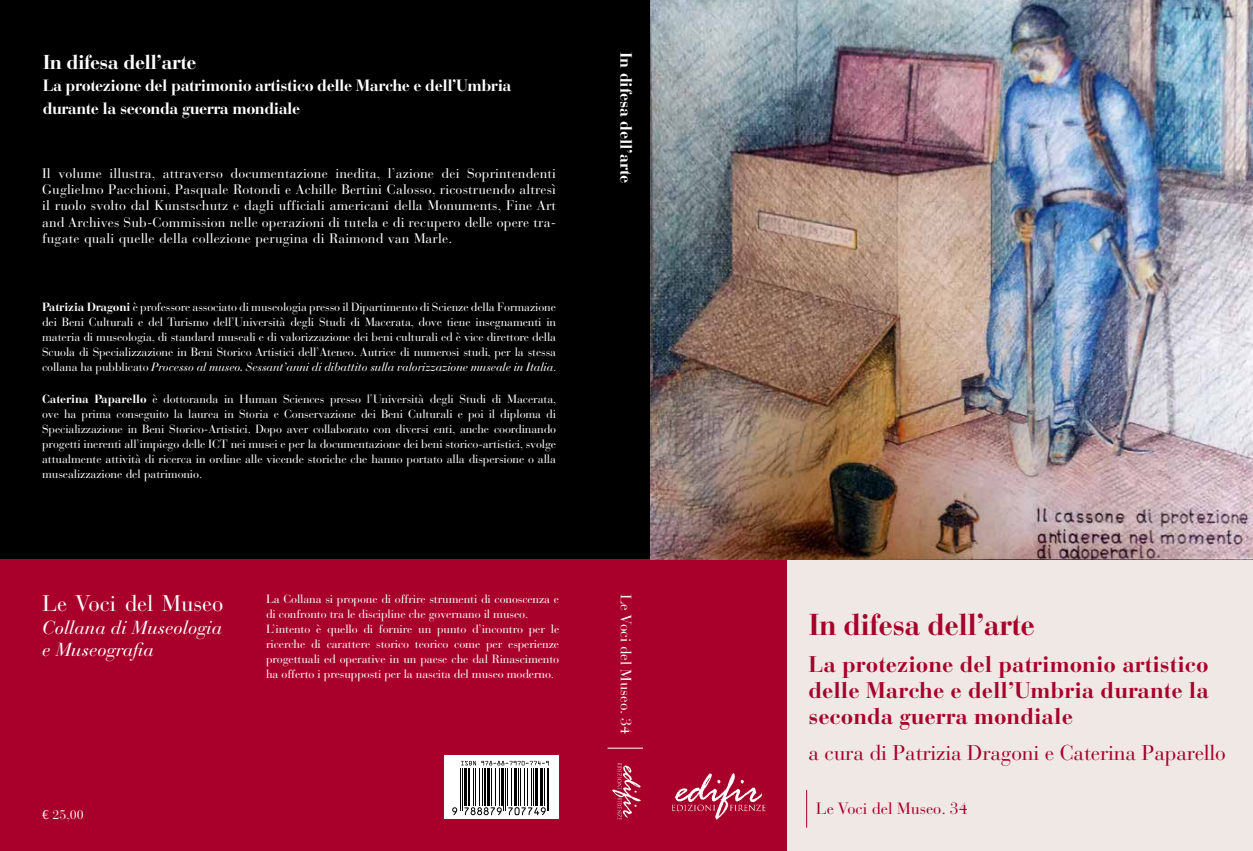
<style>
.page{position:relative;width:1253px;height:851px;background:#fff}
.page>*{position:absolute;margin:0;border:0;box-sizing:border-box;transform-origin:0 0}
.t1{font:700 30px "Bauer Bodoni Std";letter-spacing:-.02em;color:#a8002b;scale:.96 1}
.t2{font:700 22.5px/26.2px "Bauer Bodoni Std";color:#a8002b;text-align:justify}
.t3{font:22.5px "Bauer Bodoni Std";color:#fff}
.t4{font:21.25px "Bauer Bodoni Std";letter-spacing:-.01em;color:#a8002b}
.t5{font:700 20px "Bauer Bodoni Std";letter-spacing:-.03em;color:#fff}
.t6{font:italic 18.75px/22.5px "Bauer Bodoni Std";color:#fff}
.t7{font:700 16.25px/22.5px "Bauer Bodoni Std";letter-spacing:-.03em;color:#fff}
.t8{font:700 16.25px "Bauer Bodoni Std";letter-spacing:-.01em;color:#fff}
.t9{font:16.25px "Bauer Bodoni Std";color:#a8002b}
.t10{font:15px "Bauer Bodoni Std";color:#fff}
.t11{font:13.75px/16.2px "Bauer Bodoni Std";letter-spacing:.01em;color:#fff;text-align:justify}
.t12{font:12.5px "Bauer Bodoni Std";color:#fff}
.t13{font:11.88px/15px "Bauer Bodoni Std";letter-spacing:-.01em;color:#fff;text-align:justify}
.s1{font-weight:700}
.s2{font-style:italic}
</style>
<div class="page">
<div style="left:652px;top:534px;width:601px;height:316px;background:#efe8e4"></div>
<div style="left:0;top:0;width:691px;height:850px;background:#000"></div>
<div style="left:0;top:559px;width:786px;height:291px;background:#a8002b"></div>
<hr style="left:607px;top:747px;width:36px;height:1px;background:#fff">
<div style="left:444px;top:755px;width:114px;height:64px;background:#fff"></div>
<hr style="left:806px;top:789px;width:1px;height:38px;background:#a8002b">
<img style="left:672px;top:773px;width:93px;height:46px">
<img style="left:613px;top:763px;width:27px;height:56px">
<img style="left:650px;top:0;width:603px;height:559px">
<svg style="left:461px;top:760px;width:88px;height:5px"></svg>
<svg style="left:452px;top:807px;width:5px;height:8px"></svg>
<hr style="left:460px;top:768px;width:1px;height:42px;background:#000">
<hr style="left:462px;top:768px;width:1px;height:42px;background:#000">
<hr style="left:464px;top:768px;width:3px;height:37px;background:#000">
<hr style="left:468px;top:768px;width:2px;height:37px;background:#000">
<hr style="left:473px;top:768px;width:1px;height:37px;background:#000">
<hr style="left:475px;top:768px;width:1px;height:37px;background:#000">
<hr style="left:479px;top:768px;width:1px;height:37px;background:#000">
<hr style="left:482px;top:768px;width:1px;height:37px;background:#000">
<hr style="left:484px;top:768px;width:2px;height:37px;background:#000">
<hr style="left:486px;top:768px;width:3px;height:37px;background:#000">
<hr style="left:491px;top:768px;width:1px;height:37px;background:#000">
<hr style="left:495px;top:768px;width:1px;height:37px;background:#000">
<svg style="left:464px;top:807px;width:38px;height:8px"></svg>
<hr style="left:499px;top:768px;width:1px;height:37px;background:#000">
<hr style="left:501px;top:768px;width:1px;height:37px;background:#000">
<hr style="left:503px;top:768px;width:1px;height:42px;background:#000">
<hr style="left:505px;top:768px;width:1px;height:42px;background:#000">
<hr style="left:507px;top:768px;width:1px;height:37px;background:#000">
<hr style="left:511px;top:768px;width:1px;height:37px;background:#000">
<hr style="left:514px;top:768px;width:2px;height:37px;background:#000">
<hr style="left:518px;top:768px;width:1px;height:37px;background:#000">
<hr style="left:520px;top:768px;width:1px;height:37px;background:#000">
<hr style="left:524px;top:768px;width:1px;height:37px;background:#000">
<hr style="left:527px;top:768px;width:1px;height:37px;background:#000">
<hr style="left:530px;top:768px;width:1px;height:37px;background:#000">
<hr style="left:533px;top:768px;width:1px;height:37px;background:#000">
<hr style="left:535px;top:768px;width:3px;height:37px;background:#000">
<svg style="left:508px;top:807px;width:38px;height:8px"></svg>
<hr style="left:540px;top:768px;width:3px;height:37px;background:#000">
<hr style="left:544px;top:768px;width:1px;height:37px;background:#000">
<hr style="left:546px;top:768px;width:1px;height:42px;background:#000">
<hr style="left:548px;top:768px;width:1px;height:42px;background:#000">
<h3 class="t5" style="left:43px;top:50px;width:155px">In difesa dell’arte</h3>
<h3 class="t7" style="left:43px;top:74px;width:470px">La protezione del patrimonio artistico delle Marche e dell’Umbria durante la seconda guerra mondiale</h3>
<p class="t11" style="left:42px;top:165px;width:515px">Il volume illustra, attraverso documentazione inedita, l’azione dei Soprintendenti Guglielmo Pacchioni, Pasquale Rotondi e Achille Bertini Calosso, ricostruendo altresì il ruolo svolto dal Kunstschutz e dagli ufficiali americani della Monuments, Fine Art and Archives Sub-Commission nelle operazioni di tutela e di recupero delle opere tra&shy;fugate quali quelle della collezione perugina di Raimond van Marle.</p>
<p class="t13" style="left:42px;top:299px;width:516px"><span class="s1">Patrizia Dragoni</span> è professore associato di museologia presso il Dipartimento di Scienze della Formazione dei Beni Culturali e del Turismo dell’Università degli Studi di Macerata, dove tiene insegnamenti in materia di museologia, di standard museali e di valorizzazione dei beni culturali ed è vice direttore della Scuola di Specializzazione in Beni Storico Artistici dell’Ateneo. Autrice di numerosi studi, per la stessa collana ha pubblicato <span class="s2">Processo al museo. Sessant’anni di dibattito sulla valorizzazione museale in Italia</span>.</p>
<p class="t13" style="left:42px;top:392px;width:516px"><span class="s1">Caterina Paparello</span> è dottoranda in Human Sciences presso l’Università degli Studi di Macerata, ove ha prima conseguito la laurea in Storia e Conservazione dei Beni Culturali e poi il diploma di Specializzazione in Beni Storico-Artistici. Dopo aver collaborato con diversi enti, anche coordinando progetti inerenti all’impiego delle ICT nei musei e per la documentazione dei beni storico-artistici, svolge attualmente attività di ricerca in ordine alle vicende storiche che hanno portato alla dispersione o alla musealizzazione del patrimonio.</p>
<h2 class="t3" style="left:42px;top:590px;width:183px">Le Voci del Museo</h2>
<h3 class="t6" style="left:42px;top:616px;width:182px">Collana di Museologia e Museografia</h3>
<p class="t13" style="left:266px;top:591px;width:295px;text-align:left">La Collana si propone di offrire strumenti di conoscenza e di confronto tra le discipline che governano il museo.<br>L’intento è quello di fornire un punto d’incontro per le ricerche di carattere storico teorico come per esperienze progettuali ed operative in un paese che dal Rinascimento ha offerto i presupposti per la nascita del museo moderno.</p>
<p class="t12" style="left:42px;top:807px;width:43px">€ 25,00</p>
<h3 class="t8" style="left:636px;top:52px;width:132px;rotate:90deg">In difesa dell’arte</h3>
<p class="t10" style="left:635px;top:594px;width:142px;rotate:90deg">Le Voci del Museo. 34</p>
<h1 class="t1" style="left:808px;top:606px;width:238px">In difesa dell’arte</h1>
<h2 class="t2" style="left:808px;top:651px;width:402px">La protezione del patrimonio artistico delle Marche e dell’Umbria durante la seconda guerra mondiale</h2>
<h3 class="t4" style="left:808px;top:739px;width:419px">a cura di Patrizia Dragoni e Caterina Paparello</h3>
<h3 class="t9" style="left:816px;top:798px;width:154px">Le Voci del Museo. 34</h3>
</div>
